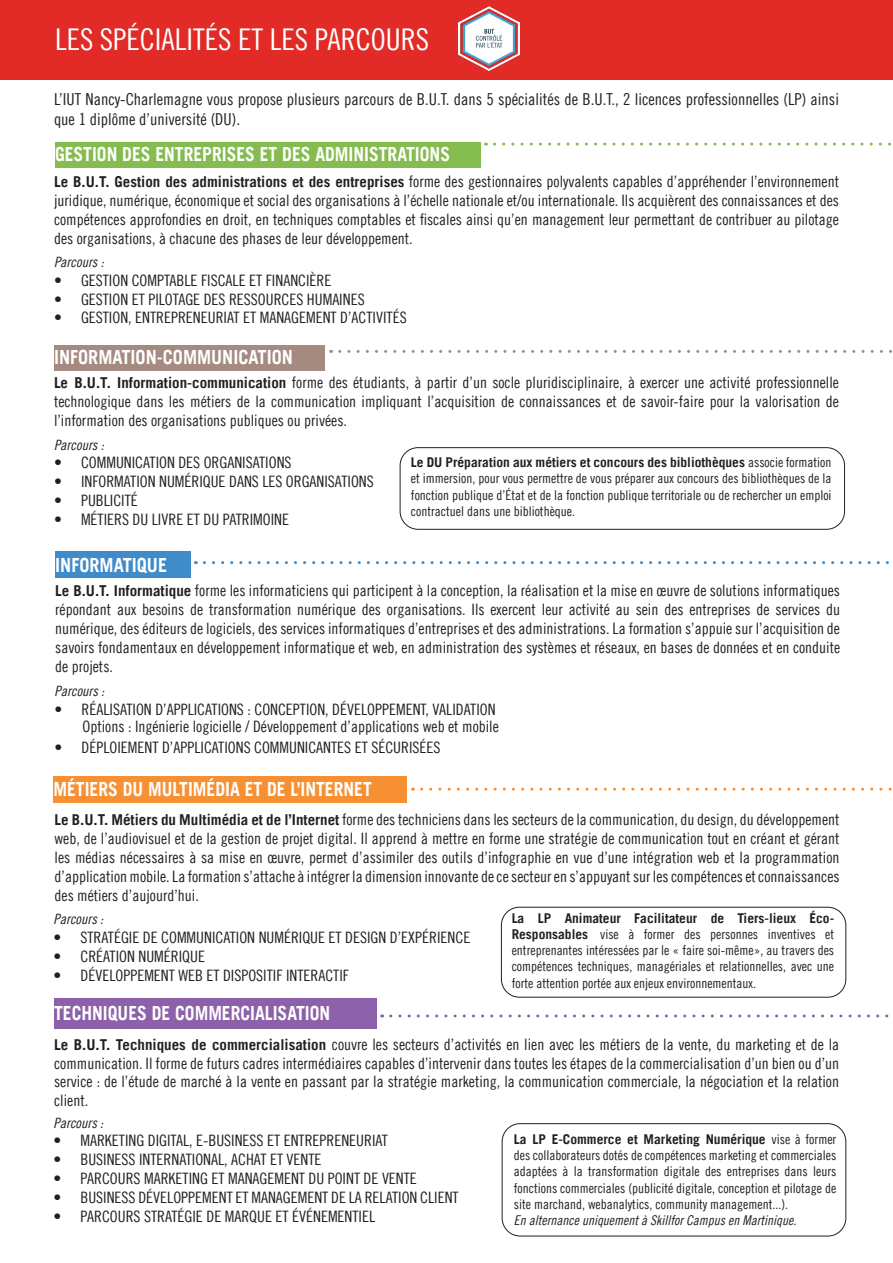
<style>
.page{position:relative;width:893px;height:1263px;background:#fff}
.page>*{position:absolute;margin:0;border:0;box-sizing:border-box;transform-origin:0 0}
.t1{font:30px "Trade Gothic LT Cond Eighteen";color:#fff}
.t2{font:700 19.5px "Trade Gothic LT";color:#fff;scale:.9 1}
.t3{font:700 19.5px "Trade Gothic LT";color:#fff;scale:.93 1}
.t4{font:16.5px/19.8px "Trade Gothic LT Cond Eighteen";color:#231f20}
.t5{font:15.75px/18.9px "Trade Gothic LT Cond Eighteen";color:#231f20;text-align:justify}
.t6{font:14.25px "Trade Gothic LT Cond Eighteen Obl";color:#231f20}
.t7{font:13.5px/16.2px "Trade Gothic LT Cond Eighteen";color:#231f20;text-align:justify}
.t8{font:13.5px "Trade Gothic LT Cond Eighteen Obl";color:#231f20}
.s1{font-family:"Trade Gothic LT";font-weight:700;font-size:15px}
.s2{font-family:"Trade Gothic LT";font-weight:700}
</style>
<div class="page">
<div style="left:400px;top:447px;width:445px;height:83px;border:1px solid #231f20;border-radius:18px"></div>
<div style="left:55px;top:551px;width:135px;height:27px;background:#408bca"></div>
<div style="left:55px;top:143px;width:426px;height:25px;background:#84bc50"></div>
<div style="left:54px;top:345px;width:270px;height:25px;background:#a48a81"></div>
<div style="left:53px;top:776px;width:354px;height:26px;background:#f69032"></div>
<div style="left:54px;top:999px;width:323px;height:30px;background:#8c61a9"></div>
<div style="left:502px;top:1123px;width:344px;height:113px;border:1px solid #231f20;border-radius:18px"></div>
<div style="left:0;top:0;width:893px;height:80px;background:#e22b26"></div>
<img style="left:459px;top:6px;width:60px;height:64px">
<svg style="left:494px;top:143px;width:397px;height:3px"></svg>
<svg style="left:340px;top:350px;width:552px;height:3px"></svg>
<svg style="left:204px;top:561px;width:685px;height:3px"></svg>
<svg style="left:421px;top:788px;width:471px;height:3px"></svg>
<svg style="left:391px;top:1014px;width:498px;height:3px"></svg>
<div style="left:501px;top:907px;width:345px;height:90px;border:1px solid #231f20;border-radius:18px"></div>
<p class="t1" style="left:55px;top:22px;width:376px">LES SPÉCIALITÉS ET LES PARCOURS</p>
<p class="t4" style="left:54px;top:89px;width:786px">L’IUT Nancy-Charlemagne vous propose plusieurs parcours de B.U.T. dans 5 spécialités de B.U.T., 2 licences professionnelles (LP) ainsi que 1 diplôme d’université (DU).</p>
<p class="t2" style="left:55px;top:142px;width:440px">GESTION DES ENTREPRISES ET DES ADMINISTRATIONS</p>
<p class="t5" style="left:54px;top:172px;width:786px"><span class="s1">Le B.U.T. Gestion des administrations et des entreprises</span> forme des gestionnaires polyvalents capables d’appréhender l’environnement juridique, numérique, économique et social des organisations à l’échelle nationale et/ou internationale. Ils acquièrent des connaissances et des compétences approfondies en droit, en techniques comptables et fiscales ainsi qu’en management leur permettant de contribuer au pilotage des organisations, à chacune des phases de leur développement.</p>
<p class="t6" style="left:54px;top:253px;width:51px">Parcours :</p>
<p class="t5" style="left:54px;top:270px;width:279px">• GESTION COMPTABLE FISCALE ET FINANCIÈRE</p>
<p class="t5" style="left:54px;top:289px;width:312px">• GESTION ET PILOTAGE DES RESSOURCES HUMAINES</p>
<p class="t5" style="left:54px;top:308px;width:354px">• GESTION, ENTREPRENEURIAT ET MANAGEMENT D’ACTIVITÉS</p>
<p class="t3" style="left:54px;top:345px;width:258px">INFORMATION-COMMUNICATION</p>
<p class="t5" style="left:54px;top:373px;width:786px"><span class="s1">Le B.U.T. Information-communication</span> forme des étudiants, à partir d’un socle pluridisciplinaire, à exercer une activité professionnelle technologique dans les métiers de la communication impliquant l’acquisition de connaissances et de savoir-faire pour la valorisation de l’information des organisations publiques ou privées.</p>
<p class="t6" style="left:54px;top:436px;width:51px">Parcours :</p>
<p class="t5" style="left:54px;top:453px;width:239px">• COMMUNICATION DES ORGANISATIONS</p>
<p class="t5" style="left:54px;top:472px;width:321px">• INFORMATION NUMÉRIQUE DANS LES ORGANISATIONS</p>
<p class="t5" style="left:54px;top:491px;width:85px">• PUBLICITÉ</p>
<p class="t5" style="left:54px;top:510px;width:237px">• MÉTIERS DU LIVRE ET DU PATRIMOINE</p>
<p class="t3" style="left:55px;top:553px;width:122px">INFORMATIQUE</p>
<p class="t7" style="left:411px;top:454px;width:422px"><span class="s2">Le DU Préparation aux métiers et concours des bibliothèques</span> associe formation et immersion, pour vous permettre de vous préparer aux concours des bibliothèques de la fonction publique d’État et de la fonction publique territoriale ou de rechercher un emploi contractuel dans une bibliothèque.</p>
<p class="t5" style="left:55px;top:581px;width:787px"><span class="s1">Le B.U.T. Informatique</span> forme les informaticiens qui participent à la conception, la réalisation et la mise en œuvre de solutions informatiques répondant aux besoins de transformation numérique des organisations. Ils exercent leur activité au sein des entreprises de services du numérique, des éditeurs de logiciels, des services informatiques d’entreprises et des administrations. La formation s’appuie sur l’acquisition de savoirs fondamentaux en développement informatique et web, en administration des systèmes et réseaux, en bases de données et en conduite de projets.</p>
<p class="t6" style="left:55px;top:682px;width:51px">Parcours :</p>
<p class="t5" style="left:55px;top:700px;width:442px">• RÉALISATION D’APPLICATIONS : CONCEPTION, DÉVELOPPEMENT, VALIDATION</p>
<p class="t5" style="left:83px;top:717px;width:418px">Options : Ingénierie logicielle / Développement d’applications web et mobile</p>
<p class="t5" style="left:55px;top:737px;width:387px">• DÉPLOIEMENT D’APPLICATIONS COMMUNICANTES ET SÉCURISÉES</p>
<p class="t2" style="left:53px;top:777px;width:355px">MÉTIERS DU MULTIMÉDIA ET DE L’INTERNET</p>
<p class="t5" style="left:55px;top:810px;width:787px"><span class="s1">Le B.U.T. Métiers du Multimédia et de l’Internet</span> forme des techniciens dans les secteurs de la communication, du design, du développement web, de l’audiovisuel et de la gestion de projet digital. Il apprend à mettre en forme une stratégie de communication tout en créant et gérant les médias nécessaires à sa mise en œuvre, permet d’assimiler des outils d’infographie en vue d’une intégration web et la programmation d’application mobile. La formation s’attache à intégrer la dimension innovante de ce secteur en s’appuyant sur les compétences et connaissances des métiers d’aujourd’hui.</p>
<p class="t6" style="left:53px;top:911px;width:51px">Parcours :</p>
<p class="t5" style="left:53px;top:928px;width:418px">• STRATÉGIE DE COMMUNICATION NUMÉRIQUE ET DESIGN D’EXPÉRIENCE</p>
<p class="t5" style="left:53px;top:947px;width:153px">• CRÉATION NUMÉRIQUE</p>
<p class="t5" style="left:53px;top:966px;width:297px">• DÉVELOPPEMENT WEB ET DISPOSITIF INTERACTIF</p>
<p class="t2" style="left:54px;top:1001px;width:308px">TECHNIQUES DE COMMERCIALISATION</p>
<p class="t5" style="left:54px;top:1034px;width:786px"><span class="s1">Le B.U.T. Techniques de commercialisation</span> couvre les secteurs d’activités en lien avec les métiers de la vente, du marketing et de la communication. Il forme de futurs cadres intermédiaires capables d’intervenir dans toutes les étapes de la commercialisation d’un bien ou d’un service : de l’étude de marché à la vente en passant par la stratégie marketing, la communication commerciale, la négociation et la relation client.</p>
<p class="t6" style="left:53px;top:1114px;width:51px">Parcours :</p>
<p class="t5" style="left:53px;top:1131px;width:336px">• MARKETING DIGITAL, E-BUSINESS ET ENTREPRENEURIAT</p>
<p class="t5" style="left:53px;top:1150px;width:270px">• BUSINESS INTERNATIONAL, ACHAT ET VENTE</p>
<p class="t5" style="left:53px;top:1169px;width:365px">• PARCOURS MARKETING ET MANAGEMENT DU POINT DE VENTE</p>
<p class="t5" style="left:53px;top:1188px;width:407px">• BUSINESS DÉVELOPPEMENT ET MANAGEMENT DE LA RELATION CLIENT</p>
<p class="t5" style="left:53px;top:1207px;width:323px">• PARCOURS STRATÉGIE DE MARQUE ET ÉVÉNEMENTIEL</p>
<p class="t7" style="left:512px;top:910px;width:324px"><span class="s2">La LP Animateur Facilitateur de Tiers-lieux Éco-Responsables</span> vise à former des personnes inventives et entreprenantes intéressées par le « faire soi-même», au travers des compétences techniques, managériales et relationnelles, avec une forte attention portée aux enjeux environnementaux.</p>
<p class="t7" style="left:514px;top:1131px;width:324px"><span class="s2">La LP E-Commerce et Marketing Numérique</span> vise à former des collaborateurs dotés de compétences marketing et commerciales adaptées à la transformation digitale des entreprises dans leurs fonctions commerciales (publicité digitale, conception et pilotage de site marchand, webanalytics, community management...).</p>
<p class="t8" style="left:514px;top:1212px;width:284px">En alternance uniquement à Skillfor Campus en Martinique.</p>
</div>
